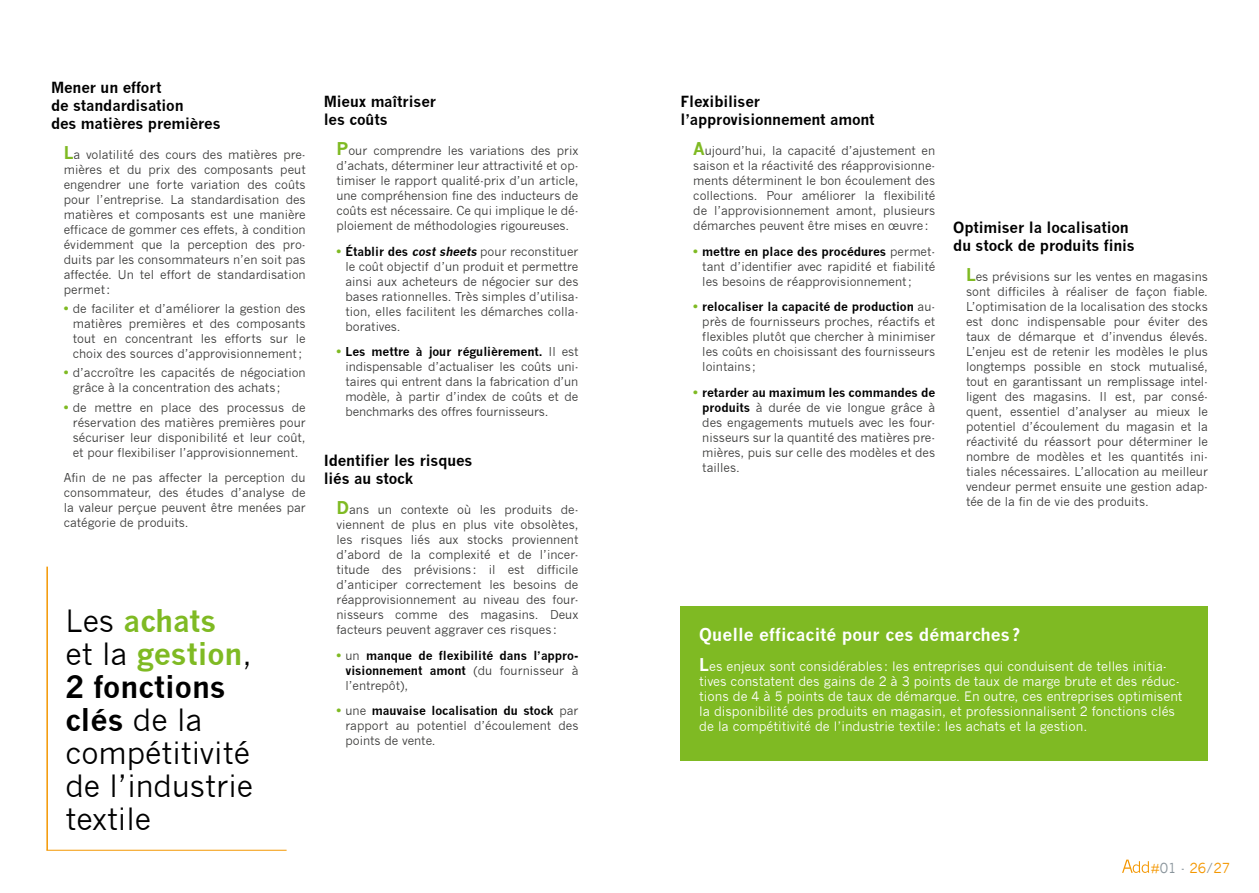
<style>
.page{position:relative;width:1259px;height:893px;background:#fff}
.page>*{position:absolute;margin:0;border:0;box-sizing:border-box;transform-origin:0 0}
.t1{font:30px/33px "News Gothic";color:#000}
.t2{font:700 17.25px "News Gothic";color:#fff}
.t3{font:700 15px/18px "News Gothic";letter-spacing:-.01em;color:#000}
.t4{font:13.5px "News Gothic";color:#f49700}
.t5{font:12.75px/15px "News Gothic";color:#fff}
.t6{font:12px/15px "News Gothic";color:#3a3a39;text-align:justify}
.t7{font:700 12px/15px "News Gothic";letter-spacing:-.005em;color:#000;text-align:justify}
.s1{font-weight:700;font-size:17.25px;color:#7fba23}
.s2{font-weight:700;font-size:13.5px;color:#7fba23}
.s3{font-weight:700;color:#7fba23}
.s4{font-weight:700}
.s5{font-weight:700;color:#000}
.s6{font-weight:700;font-style:italic;color:#000}
.s7{font-size:13.5px;color:#7fba23}
.s8{font-weight:400;color:#3a3a39}
.s9{font-weight:700;font-size:17.25px}
.s10{color:#89949b}
</style>
<div class="page">
<div style="left:680px;top:606px;width:528px;height:154px;background:#7fba23"></div>
<hr style="left:46px;top:567px;width:2px;height:283px;background:#f49700">
<hr style="left:46px;top:850px;width:241px;height:1px;background:#f49700">
<svg style="left:1122px;top:860px;width:27px;height:13px"></svg>
<p class="t3" style="left:51px;top:80px;width:171px">Mener un effort<br>de standardisation<br>des matières premières</p>
<p class="t6" style="left:64px;top:148px;width:243px"><span class="s1">L</span>a volatilité des cours des matières pre&shy;mières et du prix des composants peut engendrer une forte variation des coûts pour l’entreprise. La standardisation des matières et composants est une manière efficace de gommer ces effets, à condition évidemment que la perception des pro&shy;duits par les consommateurs n’en soit pas affectée. Un tel effort de standardisation permet :</p>
<p class="t6" style="left:73px;top:302px;width:234px;text-indent:-9px"><span class="s2">•</span> de faciliter et d’améliorer la gestion des matières premières et des composants tout en concentrant les efforts sur le choix des sources d’approvisionnement ;</p>
<p class="t6" style="left:73px;top:367px;width:234px;text-indent:-9px"><span class="s2">•</span> d’accroître les capacités de négociation grâce à la concentration des achats ;</p>
<p class="t6" style="left:73px;top:401px;width:234px;text-indent:-9px"><span class="s2">•</span> de mettre en place des processus de réservation des matières premières pour sécuriser leur disponibilité et leur coût, et pour flexibiliser l’approvisionnement.</p>
<p class="t6" style="left:64px;top:471px;width:243px">Afin de ne pas affecter la perception du consommateur, des études d’analyse de la valeur perçue peuvent être menées par catégorie de produits.</p>
<h1 class="t1" style="left:65px;top:608px;width:189px">Les <span class="s3">achats<br></span>et la <span class="s3">gestion</span>,<br><span class="s4">2 fonctions clés</span> de la compétitivité de l’industrie textile</h1>
<p class="t3" style="left:324px;top:94px;width:114px">Mieux maîtriser les coûts</p>
<p class="t6" style="left:336px;top:144px;width:243px"><span class="s1">P</span>our comprendre les variations des prix d’achats, déterminer leur attractivité et op&shy;timiser le rapport qualité-prix d’un article, une compréhension fine des inducteurs de coûts est nécessaire. Ce qui implique le dé&shy;ploiement de méthodologies rigoureuses.</p>
<p class="t6" style="left:345px;top:245px;width:234px;text-indent:-9px"><span class="s2">•</span> <span class="s5">Établir des</span> <span class="s6">cost sheets</span> pour reconstituer le coût objectif d’un produit et permettre ainsi aux acheteurs de négocier sur des bases rationnelles. Très simples d’utilisa&shy;tion, elles facilitent les démarches colla&shy;boratives.</p>
<p class="t6" style="left:345px;top:345px;width:234px;text-indent:-9px"><span class="s2">•</span> <span class="s5">Les mettre à jour régulièrement.</span> Il est indispensable d’actualiser les coûts uni&shy;taires qui entrent dans la fabrication d’un modèle, à partir d’index de coûts et de benchmarks des offres fournisseurs.</p>
<p class="t3" style="left:324px;top:453px;width:150px">Identifier les risques liés au stock</p>
<p class="t6" style="left:336px;top:503px;width:243px"><span class="s1">D</span>ans un contexte où les produits de&shy;viennent de plus en plus vite obsolètes, les risques liés aux stocks proviennent d’abord de la complexité et de l’incer&shy;titude des prévisions : il est difficile d’anticiper correctement les besoins de réapprovisionnement au niveau des four&shy;nisseurs comme des magasins. Deux facteurs peuvent aggraver ces risques :</p>
<p class="t7" style="left:345px;top:649px;width:234px;text-indent:-9px"><span class="s7">•</span> <span class="s8">un</span> manque de flexibilité dans l’appro&shy;visionnement amont <span class="s8">(du fournisseur à l’entrepôt),</span></p>
<p class="t6" style="left:345px;top:705px;width:234px;text-indent:-9px"><span class="s2">•</span> une <span class="s5">mauvaise localisation du stock</span> par rapport au potentiel d’écoulement des points de vente.</p>
<p class="t3" style="left:680px;top:94px;width:196px">Flexibiliser l’approvisionnement amont</p>
<p class="t6" style="left:693px;top:144px;width:243px"><span class="s1">A</span>ujourd’hui, la capacité d’ajustement en saison et la réactivité des réapprovisionne&shy;ments déterminent le bon écoulement des collections. Pour améliorer la flexibilité de l’approvisionnement amont, plusieurs démarches peuvent être mises en œuvre :</p>
<p class="t6" style="left:702px;top:245px;width:234px;text-indent:-9px"><span class="s2">•</span> <span class="s5">mettre en place des procédures</span> permet&shy;tant d’identifier avec rapidité et fiabilité les besoins de réapprovisionnement ;</p>
<p class="t6" style="left:702px;top:300px;width:234px;text-indent:-9px"><span class="s2">•</span> <span class="s5">relocaliser la capacité de production</span> au&shy;près de fournisseurs proches, réactifs et flexibles plutôt que chercher à minimiser les coûts en choisissant des fournisseurs lointains ;</p>
<p class="t6" style="left:702px;top:386px;width:234px;text-indent:-9px"><span class="s2">•</span> <span class="s5">retarder au maximum les commandes de produits</span> à durée de vie longue grâce à des engagements mutuels avec les four&shy;nisseurs sur la quantité des matières pre&shy;mières, puis sur celle des modèles et des tailles.</p>
<p class="t3" style="left:953px;top:220px;width:183px">Optimiser la localisation du stock de produits finis</p>
<p class="t6" style="left:966px;top:270px;width:243px"><span class="s1">L</span>es prévisions sur les ventes en magasins sont difficiles à réaliser de façon fiable.<br>L’optimisation de la localisation des stocks est donc indispensable pour éviter des taux de démarque et d’invendus élevés.<br>L’enjeu est de retenir les modèles le plus longtemps possible en stock mutualisé, tout en garantissant un remplissage intel&shy;ligent des magasins. Il est, par consé&shy;quent, essentiel d’analyser au mieux le potentiel d’écoulement du magasin et la réactivité du réassort pour déterminer le nombre de modèles et les quantités ini&shy;tiales nécessaires. L’allocation au meilleur vendeur permet ensuite une gestion adap&shy;tée de la fin de vie des produits.</p>
<h2 class="t2" style="left:699px;top:628px;width:322px">Quelle efficacité pour ces démarches ?</h2>
<p class="t5" style="left:699px;top:660px;width:485px"><span class="s9">L</span>es enjeux sont considérables : les entreprises qui conduisent de telles initia&shy;tives constatent des gains de 2 à 3 points de taux de marge brute et des réduc&shy;tions de 4 à 5 points de taux de démarque. En outre, ces entreprises optimisent la disponibilité des produits en magasin, et professionnalisent 2 fonctions clés de la compétitivité de l’industrie textile : les achats et la gestion.</p>
<p class="t4" style="left:1150px;top:863px;width:81px">#<span class="s10">01 -</span> 26<span class="s10">/</span>27</p>
</div>
